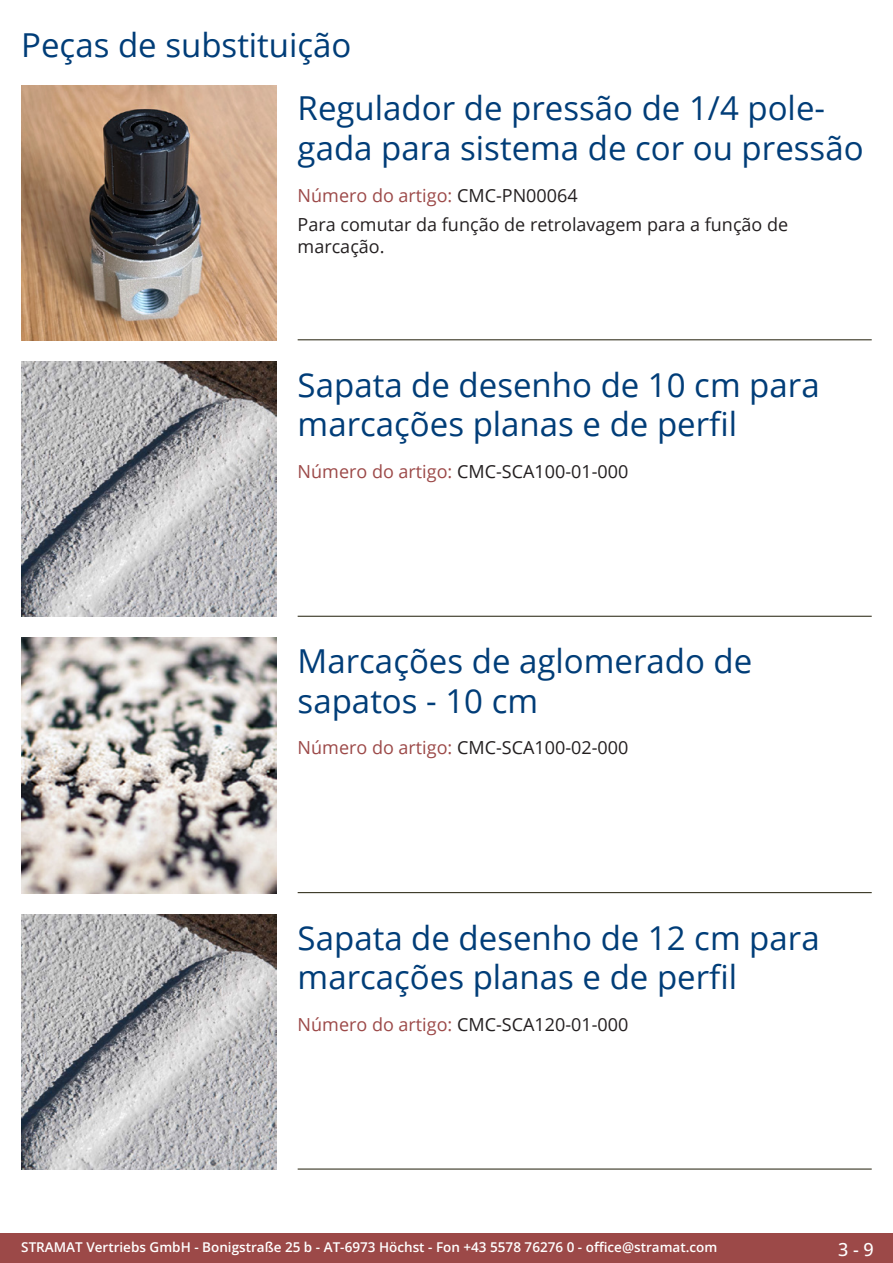
<style>
.page{position:relative;width:893px;height:1263px;background:#fff}
.page>*{position:absolute;margin:0;border:0;box-sizing:border-box;transform-origin:0 0}
.Produkttitel{font:33px/39.6px "Open Sans";color:#003d78}
.RastTitel{font:33px "Open Sans";color:#003d78}
.TechDaten_Überschrif{font:18px "Open Sans";color:#231f20}
.Beschreibung_Text{font:18px/21.6px "Open Sans";color:#231f20}
.TechDaten_Überschrif-2{font:18px "Open Sans";color:#9c4948}
.t1{font:500 18px "Open Sans";color:#fff}
.t2{font:600 13.5px "Open Sans";color:#fff}
.s1{color:#231f20}
.s2{color:#9c4948}
</style>
<div class="page">
<div style="left:0;top:1233px;width:893px;height:30px;background:#9c4948"></div>
<hr style="left:298px;top:340px;width:574px;height:1px;background:#201d08">
<hr style="left:298px;top:616px;width:574px;height:1px;background:#201d08">
<hr style="left:298px;top:892px;width:574px;height:1px;background:#201d08">
<hr style="left:298px;top:1169px;width:574px;height:1px;background:#201d08">
<img style="left:21px;top:85px;width:255px;height:255px">
<img style="left:21px;top:361px;width:255px;height:256px">
<img style="left:21px;top:638px;width:255px;height:255px">
<img style="left:21px;top:914px;width:255px;height:255px">
<p class="RastTitel" style="left:21px;top:22px;width:332px">Peças de substituição</p>
<p class="Produkttitel" style="left:298px;top:88px;width:567px">Regulador de pressão de 1/4 pole&shy;gada para sistema de cor ou pressão</p>
<p class="TechDaten_Überschrif-2" style="left:298px;top:183px;width:282px">Número do artigo: <span class="s1">CMC-PN00064</span></p>
<p class="Beschreibung_Text" style="left:298px;top:214px;width:492px">Para comutar da função de retrolavagem para a função de marcação.</p>
<p class="Produkttitel" style="left:298px;top:364px;width:523px">Sapata de desenho de 10 cm para marcações planas e de perfil</p>
<p class="TechDaten_Überschrif" style="left:298px;top:459px;width:332px"><span class="s2">Número do artigo:</span> CMC-SCA100-01-000</p>
<p class="Produkttitel" style="left:298px;top:640px;width:456px">Marcações de aglomerado de sapatos - 10 cm</p>
<p class="TechDaten_Überschrif" style="left:298px;top:735px;width:332px"><span class="s2">Número do artigo:</span> CMC-SCA100-02-000</p>
<p class="Produkttitel" style="left:298px;top:917px;width:523px">Sapata de desenho de 12 cm para marcações planas e de perfil</p>
<p class="TechDaten_Überschrif" style="left:298px;top:1012px;width:332px"><span class="s2">Número do artigo:</span> CMC-SCA120-01-000</p>
<p class="t2" style="left:21px;top:1238px;width:698px">STRAMAT Vertriebs GmbH - Bonigstraße 25 b - AT-6973 Höchst - Fon +43 5578 76276 0 - office@stramat.com</p>
<p class="t1" style="left:838px;top:1237px;width:37px">3 - 9</p>
</div>
